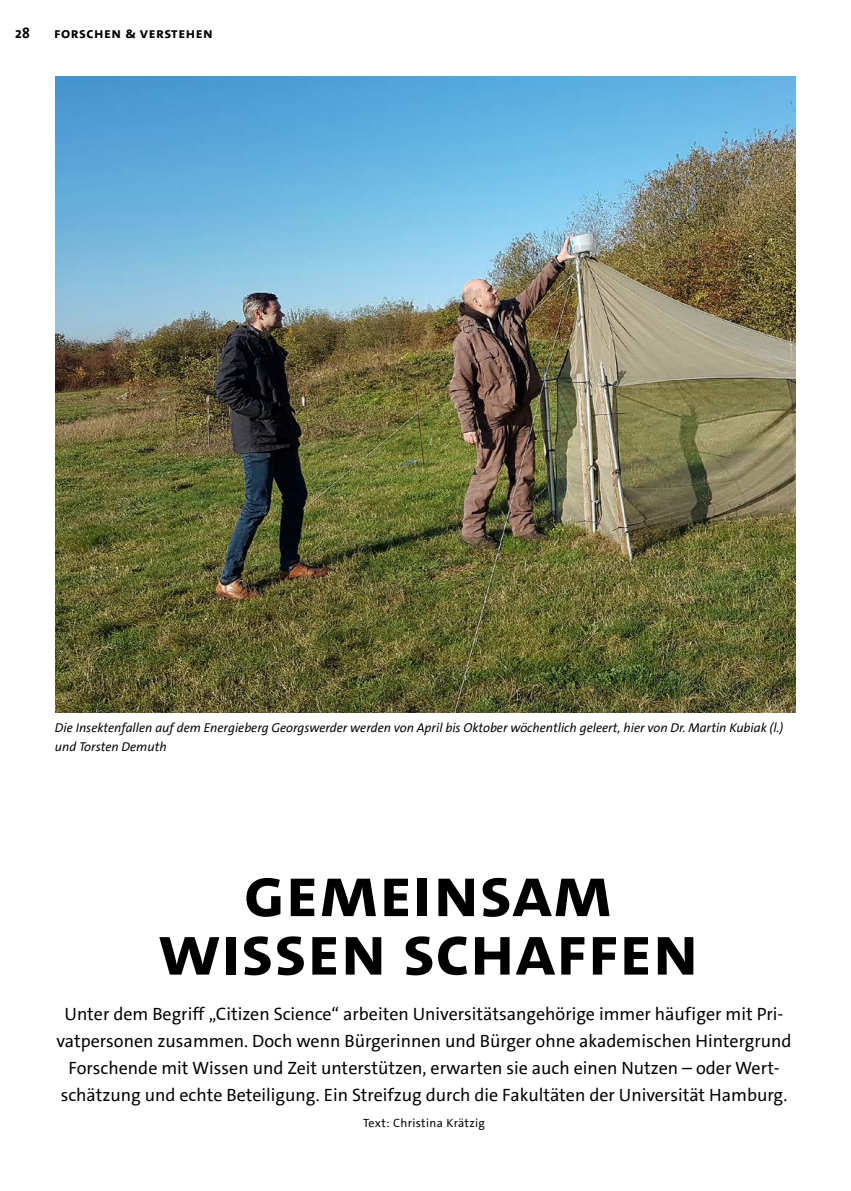
<style>
.page{position:relative;width:851px;height:1191px;background:#fff}
.page>*{position:absolute;margin:0;border:0;box-sizing:border-box;transform-origin:0 0}
.t1{font:72px/58.5px "The Sans UHH Bold Caps";color:#000;text-align:center}
.t2{font:18px/27px "The Sans UHH";color:#000;text-align:center}
.t3{font:15px "The Sans UHH Bold Caps";letter-spacing:.03em;color:#000}
.t4{font:15px "The Sans UHH Bold Caps";letter-spacing:.03em;color:#000;scale:.93 1}
.t5{font:italic 12.9px/18.8px "The Sans UHH";color:#000}
.t6{font:12px "The Sans UHH";letter-spacing:.03em;color:#000}
</style>
<div class="page">
<img style="left:55px;top:77px;width:740px;height:635px">
<p class="t4" style="left:15px;top:23px;width:17px">28</p>
<p class="t3" style="left:54px;top:23px;width:160px">Forschen &amp; Verstehen</p>
<p class="t5" style="left:55px;top:718px;width:729px">Die Insektenfallen auf dem Energieberg Georgswerder werden von April bis Oktober wöchentlich geleert, hier von Dr. Martin Kubiak (l.) und Torsten Demuth</p>
<h2 class="t1" style="left:158px;top:863px;width:542px">Gemeinsam wissen schaffen</h2>
<p class="t2" style="left:56px;top:1000px;width:736px">Unter dem Begriff „Citizen Science“ arbeiten Universitätsangehörige immer häufiger mit Pri&shy;vatpersonen zusammen. Doch wenn Bürgerinnen und Bürger ohne akademischen Hintergrund Forschende mit Wissen und Zeit unterstützen, erwarten sie auch einen Nutzen – oder Wert&shy;schätzung und echte Beteiligung. Ein Streifzug durch die Fakultäten der Universität Hamburg.</p>
<p class="t6" style="left:363px;top:1114px;width:123px">Text: Christina Krätzig</p>
</div>
